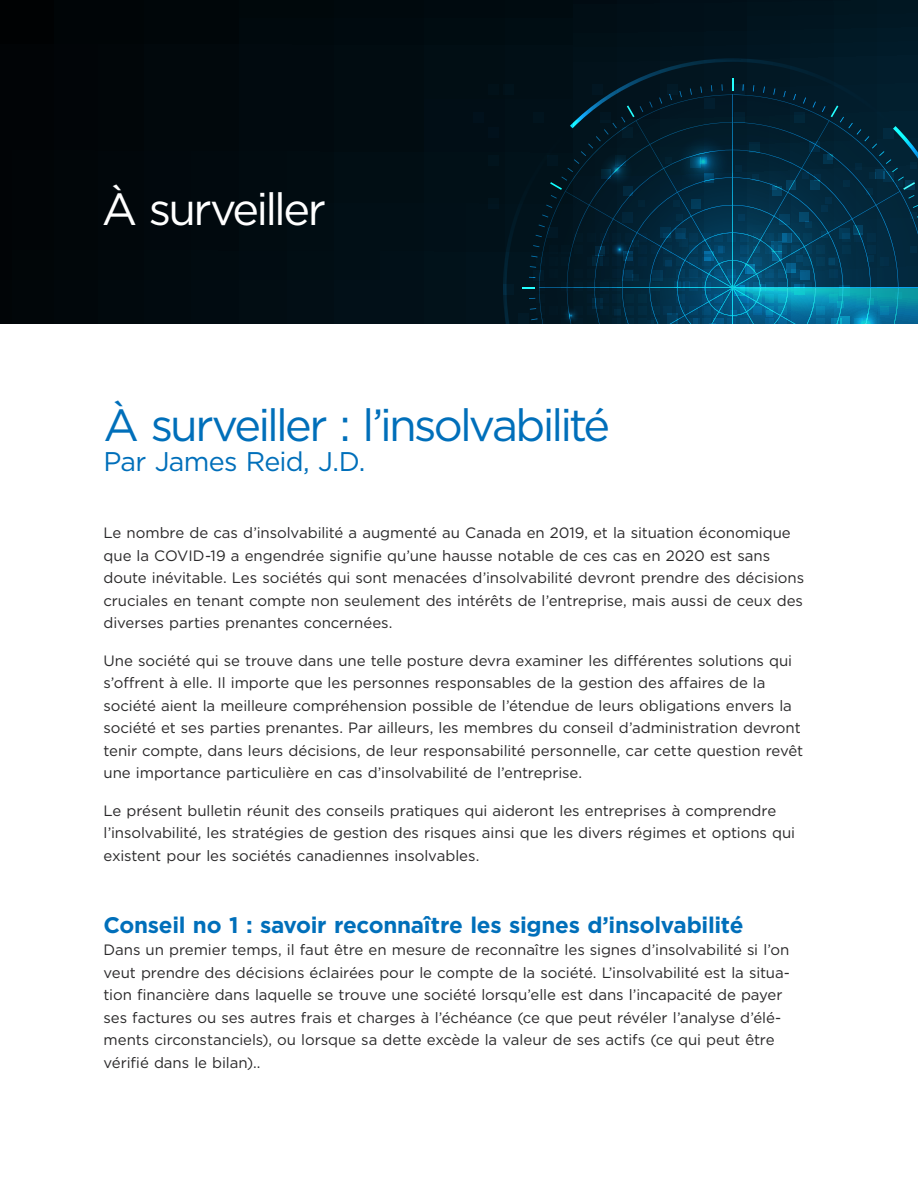
<style>
.page{position:relative;width:918px;height:1188px;background:#fff}
.page>*{position:absolute;margin:0;border:0;box-sizing:border-box;transform-origin:0 0}
.newsletterTitle{font:45px "Gotham";letter-spacing:-.065em;color:#006fba}
.newsletterTitle-2{font:45px "Gotham";letter-spacing:-.06em;color:#fff}
.newsletterTitle-alt{font:27px "Gotham";letter-spacing:-.03em;color:#006fba}
.CPA_head1{font:700 22.5px "Gotham";letter-spacing:-.015em;color:#006fba}
.CPA__para1{font:15px/22.5px "Gotham";letter-spacing:-.005em;color:#292829}
.CPA__body{font:15px/22.5px "Gotham";letter-spacing:-.005em;color:#292829}
</style>
<div class="page">
<div style="left:0;top:0;width:918px;height:324px;background:linear-gradient(to right,#010406,#011723)"></div>
<div style="left:488px;top:155px;width:11px;height:11px;background:#01141d"></div>
<div style="left:488px;top:198px;width:11px;height:11px;background:#01141d"></div>
<div style="left:488px;top:127px;width:11px;height:10px;background:#01111c"></div>
<div style="left:488px;top:84px;width:11px;height:10px;background:#011119"></div>
<div style="left:473px;top:113px;width:11px;height:10px;background:#01111c"></div>
<svg style="left:503px;top:58px;width:415px;height:266px"></svg>
<h1 class="newsletterTitle-2" style="left:102px;top:180px;width:226px">À surveiller</h1>
<h1 class="newsletterTitle" style="left:104px;top:396px;width:508px">À surveiller : l’insolvabilité</h1>
<p class="newsletterTitle-alt" style="left:104px;top:444px;width:264px">Par James Reid, J.D.</p>
<p class="CPA__para1" style="left:104px;top:522px;width:702px">Le nombre de cas d’insolvabilité a augmenté au Canada en 2019, et la situation économique que la COVID-19 a engendrée signifie qu’une hausse notable de ces cas en 2020 est sans doute inévitable. Les sociétés qui sont menacées d’insolvabilité devront prendre des décisions cruciales en tenant compte non seulement des intérêts de l’entreprise, mais aussi de ceux des diverses parties prenantes concernées.</p>
<p class="CPA__body" style="left:104px;top:649px;width:701px">Une société qui se trouve dans une telle posture devra examiner les différentes solutions qui s’offrent à elle. Il importe que les personnes responsables de la gestion des affaires de la société aient la meilleure compréhension possible de l’étendue de leurs obligations envers la société et ses parties prenantes. Par ailleurs, les membres du conseil d’administration devront tenir compte, dans leurs décisions, de leur responsabilité personnelle, car cette question revêt une importance particulière en cas d’insolvabilité de l’entreprise.</p>
<p class="CPA__body" style="left:104px;top:799px;width:693px">Le présent bulletin réunit des conseils pratiques qui aideront les entreprises à comprendre l’insolvabilité, les stratégies de gestion des risques ainsi que les divers régimes et options qui existent pour les sociétés canadiennes insolvables.</p>
<h1 class="CPA_head1" style="left:104px;top:910px;width:642px">Conseil no 1 : savoir reconnaître les signes d’insolvabilité</h1>
<p class="CPA__para1" style="left:104px;top:939px;width:688px">Dans un premier temps, il faut être en mesure de reconnaître les signes d’insolvabilité si l’on veut prendre des décisions éclairées pour le compte de la société. L’insolvabilité est la situa&shy;tion financière dans laquelle se trouve une société lorsqu’elle est dans l’incapacité de payer ses factures ou ses autres frais et charges à l’échéance (ce que peut révéler l’analyse d’élé&shy;ments circonstanciels), ou lorsque sa dette excède la valeur de ses actifs (ce qui peut être vérifié dans le bilan)..</p>
</div>
